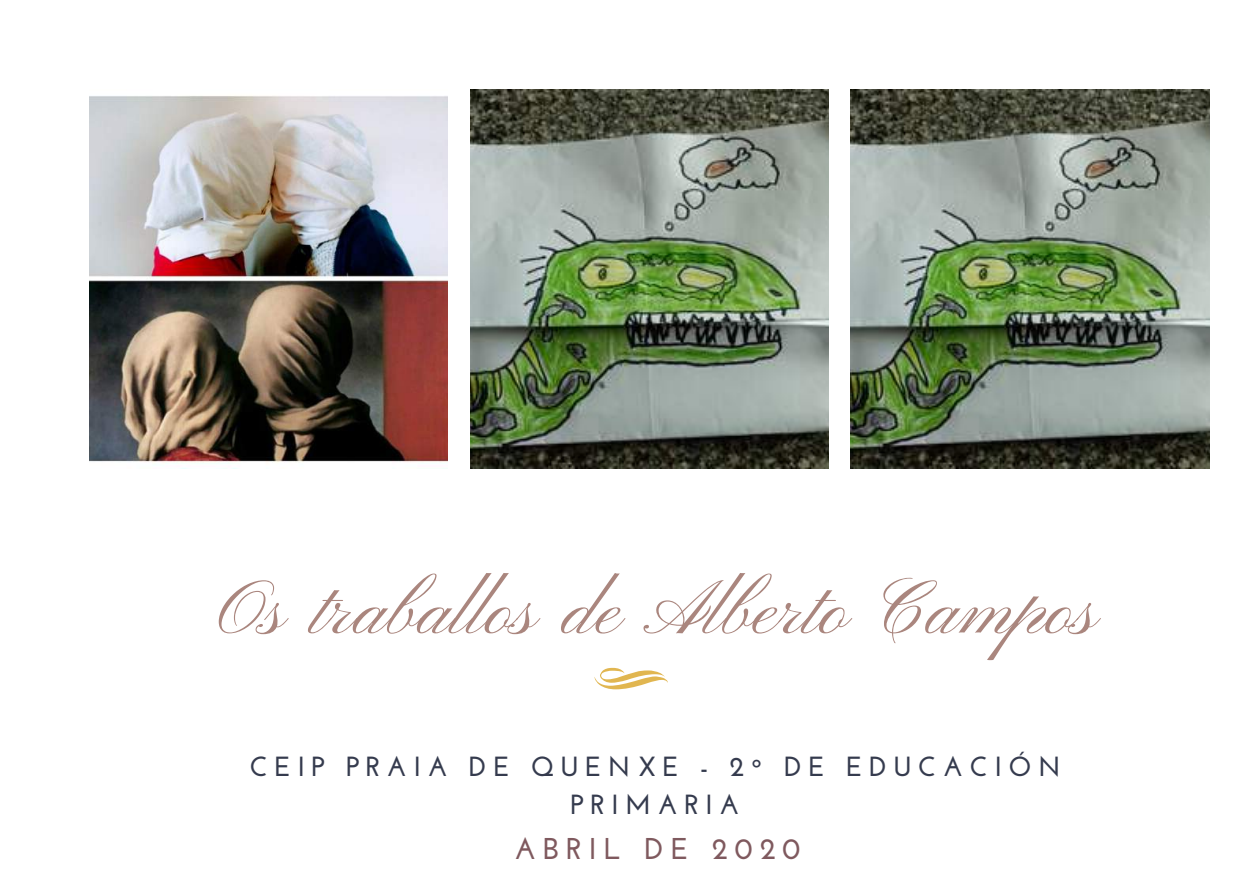
<style>
.page{position:relative;width:1258px;height:894px;background:#fff}
.page>*{position:absolute;margin:0;border:0;box-sizing:border-box;transform-origin:0 0}
.t1{font:77.4px "Pinyon Script";color:#aa867e}
.t2{font:700 30px "Josefin Sans";letter-spacing:.23em;color:#7f595e}
.t3{font:700 27.6px/38.4px "Josefin Sans";letter-spacing:.23em;color:#353b4e;text-align:center}
</style>
<div class="page">
<svg style="left:594px;top:667px;width:74px;height:22px"></svg>
<img style="left:89px;top:96px;width:359px;height:368px">
<img style="left:470px;top:89px;width:358px;height:379px">
<img style="left:851px;top:89px;width:358px;height:379px">
<h1 class="t1" style="left:217px;top:566px;width:884px">Os trabal os de Alberto Campos</h1>
<p class="t3" style="left:250px;top:749px;width:812px">CEIP PRAIA DE QUENXE - 2º DE EDUCACIÓN<br>PRIMARIA</p>
<p class="t2" style="left:514px;top:836px;width:288px">ABRIL DE 2020</p>
</div>
